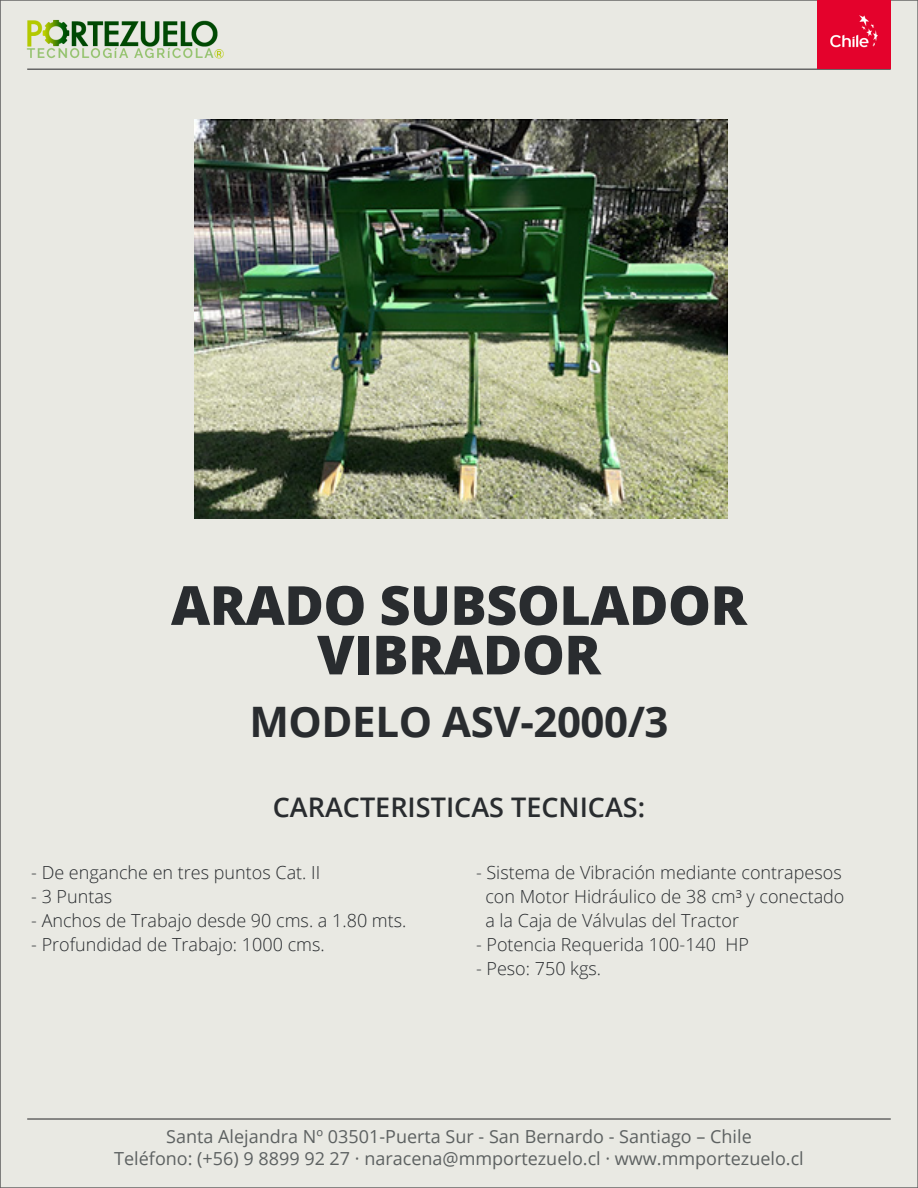
<style>
.page{position:relative;width:918px;height:1188px;background:#fff}
.page>*{position:absolute;margin:0;border:0;box-sizing:border-box;transform-origin:0 0}
.t1{font:800 54px "Open Sans";letter-spacing:-.01em;color:#292c2f}
.t2{font:700 42px "Open Sans";letter-spacing:-.01em;color:#292c2f}
.t3{font:600 27px "Open Sans";color:#292c2f}
.t4{font:300 18px "Open Sans";color:#292c2f}
.t5{font:18px/21.6px "Open Sans";color:#5d6161;text-align:center}
</style>
<div class="page">
<div style="left:0;top:0;width:918px;height:1188px;background:#e9e9e3;border:2px solid #666"></div>
<hr style="left:27px;top:1118px;width:864px;height:2px;background:#666">
<hr style="left:27px;top:68px;width:864px;height:2px;background:#666">
<img style="left:26px;top:19px;width:198px;height:40px">
<img style="left:818px;top:0;width:73px;height:69px">
<img style="left:195px;top:120px;width:532px;height:399px">
<p class="t1" style="left:171px;top:564px;width:578px">ARADO SUBSOLADOR</p>
<p class="t1" style="left:317px;top:614px;width:285px">VIBRADOR</p>
<p class="t2" style="left:249px;top:692px;width:421px">MODELO ASV-2000/3</p>
<p class="t3" style="left:273px;top:789px;width:374px">CARACTERISTICAS TECNICAS:</p>
<p class="t4" style="left:31px;top:860px;width:291px">- De enganche en tres puntos Cat. II</p>
<p class="t4" style="left:31px;top:884px;width:83px">- 3 Puntas</p>
<p class="t4" style="left:31px;top:908px;width:377px">- Anchos de Trabajo desde 90 cms. a 1.80 mts.</p>
<p class="t4" style="left:31px;top:932px;width:295px">- Profundidad de Trabajo: 1000 cms.</p>
<p class="t4" style="left:476px;top:860px;width:367px">- Sistema de Vibración mediante contrapesos</p>
<p class="t4" style="left:485px;top:884px;width:361px">con Motor Hidráulico de 38 cm³ y conectado</p>
<p class="t4" style="left:485px;top:908px;width:255px">a la Caja de Válvulas del Tractor</p>
<p class="t4" style="left:476px;top:932px;width:275px">- Potencia Requerida 100-140 HP</p>
<p class="t4" style="left:476px;top:956px;width:127px">- Peso: 750 kgs.</p>
<p class="t5" style="left:114px;top:1125px;width:691px">Santa Alejandra Nº 03501-Puerta Sur - San Bernardo - Santiago – Chile<br>Teléfono: (+56) 9 8899 92 27 · naracena@mmportezuelo.cl · www.mmportezuelo.cl</p>
</div>
